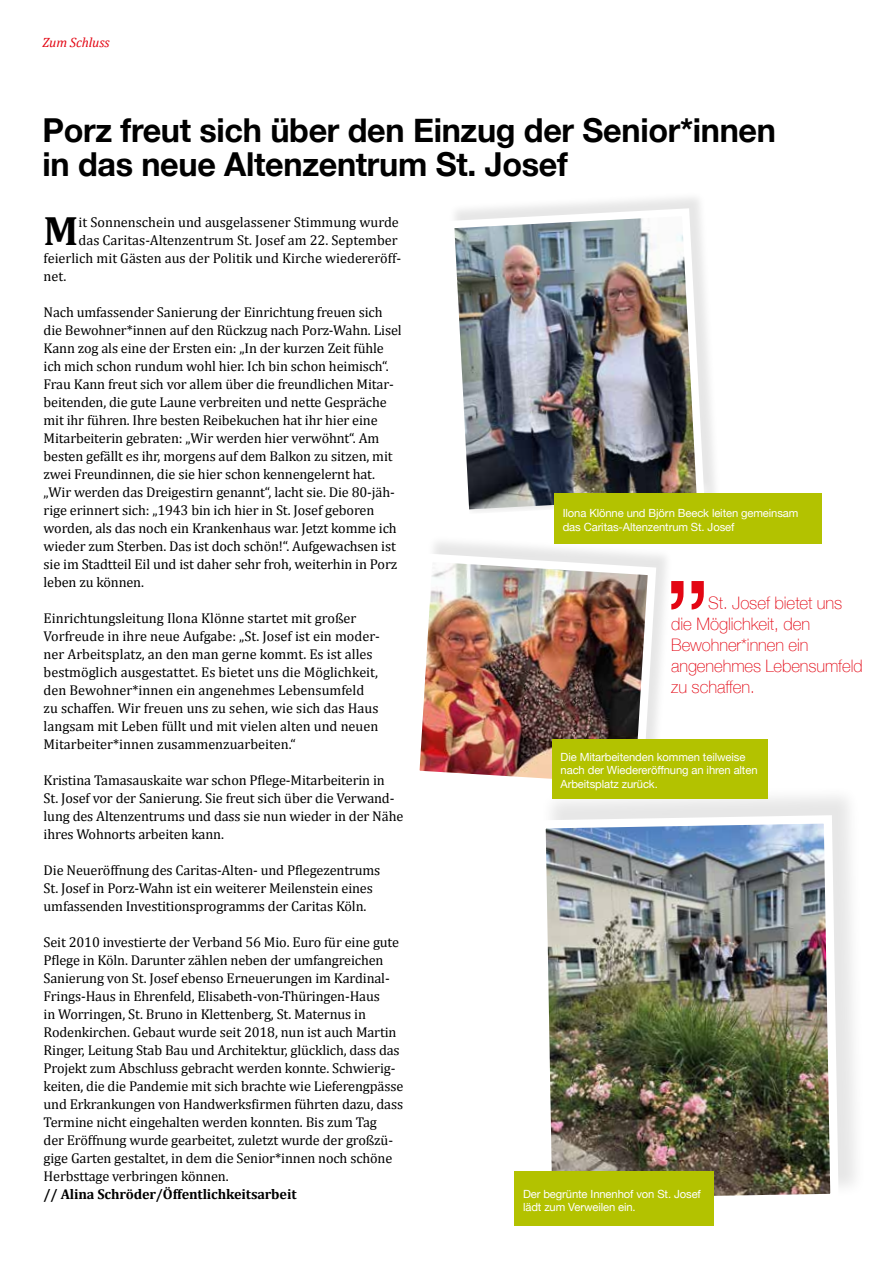
<style>
.page{position:relative;width:893px;height:1263px;background:#fff}
.page>*{position:absolute;margin:0;border:0;box-sizing:border-box;transform-origin:0 0}
.t1{font:700 41.25px "Cambria";color:#000}
.t2{font:700 33px/34.5px "Helvetica Neue";letter-spacing:-.01em;color:#000}
.t3{font:100 17.25px/20.9px "Helvetica Neue";letter-spacing:-.005em;color:#e30613}
.t4{font:14.25px/18px "Cambria";letter-spacing:-.01em;color:#000}
.t5{font:700 14.25px "Cambria";letter-spacing:-.01em;color:#000}
.t6{font:italic 13.5px "Cambria";letter-spacing:-.01em;color:#e30613}
.t7{font:11.25px/13.5px "Helvetica Neue";letter-spacing:-.01em;color:#fff}
</style>
<div class="page">
<div style="left:448px;top:191px;width:273px;height:328px;background:#000;opacity:.1"></div>
<img style="left:448px;top:204px;width:261px;height:315px">
<div style="left:413px;top:535px;width:261px;height:254px;background:#000;opacity:.1"></div>
<img style="left:413px;top:549px;width:247px;height:240px">
<div style="left:540px;top:785px;width:327px;height:418px;background:#000;opacity:.1"></div>
<img style="left:540px;top:811px;width:303px;height:392px">
<svg style="left:671px;top:581px;width:33px;height:28px"></svg>
<div style="left:554px;top:493px;width:268px;height:51px;background:#b3c200"></div>
<div style="left:514px;top:1171px;width:200px;height:55px;background:#b3c200"></div>
<div style="left:552px;top:739px;width:216px;height:60px;background:#b3c200"></div>
<p class="t6" style="left:43px;top:33px;width:69px">Zum Schluss</p>
<h2 class="t2" style="left:43px;top:114px;width:735px">Porz freut sich über den Einzug der Senior*innen in das neue Altenzentrum St. Josef</h2>
<h1 class="t1" style="left:44px;top:202px;width:36px">M</h1>
<p class="t4" style="left:78px;top:213px;width:322px">it Sonnenschein und ausgelassener Stimmung wurde</p>
<p class="t4" style="left:78px;top:231px;width:321px">das Caritas-Altenzentrum St. Josef am 22. September</p>
<p class="t4" style="left:44px;top:249px;width:359px">feierlich mit Gästen aus der Politik und Kirche wiedereröff-</p>
<p class="t4" style="left:44px;top:267px;width:24px">net.</p>
<p class="t4" style="left:44px;top:303px;width:360px">Nach umfassender Sanierung der Einrichtung freuen sich die Bewohner*innen auf den Rückzug nach Porz-Wahn. Lisel Kann zog als eine der Ersten ein: „In der kurzen Zeit fühle ich mich schon rundum wohl hier. Ich bin schon heimisch“.<br>Frau Kann freut sich vor allem über die freundlichen Mitar&shy;beitenden, die gute Laune verbreiten und nette Gespräche mit ihr führen. Ihre besten Reibekuchen hat ihr hier eine Mitarbeiterin gebraten: „Wir werden hier verwöhnt“. Am besten gefällt es ihr, morgens auf dem Balkon zu sitzen, mit zwei Freundinnen, die sie hier schon kennengelernt hat. „Wir werden das Dreigestirn genannt“, lacht sie. Die 80-jäh&shy;rige erinnert sich: „1943 bin ich hier in St. Josef geboren worden, als das noch ein Krankenhaus war. Jetzt komme ich wieder zum Sterben. Das ist doch schön!“. Aufgewachsen ist sie im Stadtteil Eil und ist daher sehr froh, weiterhin in Porz leben zu können.</p>
<p class="t4" style="left:44px;top:609px;width:338px">Einrichtungsleitung Ilona Klönne startet mit großer Vorfreude in ihre neue Aufgabe: „St. Josef ist ein moder&shy;ner Arbeitsplatz, an den man gerne kommt. Es ist alles bestmöglich ausgestattet. Es bietet uns die Möglichkeit, den Bewohner*innen ein angenehmes Lebensumfeld zu schaffen. Wir freuen uns zu sehen, wie sich das Haus langsam mit Leben füllt und mit vielen alten und neuen Mitarbeiter*innen zusammenzuarbeiten.“</p>
<p class="t4" style="left:44px;top:771px;width:361px">Kristina Tamasauskaite war schon Pflege-Mitarbeiterin in<br>St. Josef vor der Sanierung. Sie freut sich über die Verwand&shy;lung des Altenzentrums und dass sie nun wieder in der Nähe ihres Wohnorts arbeiten kann.</p>
<p class="t4" style="left:44px;top:861px;width:338px">Die Neueröffnung des Caritas-Alten- und Pflegezentrums<br>St. Josef in Porz-Wahn ist ein weiterer Meilenstein eines umfassenden Investitionsprogramms der Caritas Köln.</p>
<p class="t4" style="left:44px;top:933px;width:361px">Seit 2010 investierte der Verband 56 Mio. Euro für eine gute Pflege in Köln. Darunter zählen neben der umfangreichen Sanierung von St. Josef ebenso Erneuerungen im Kardinal-Frings-Haus in Ehrenfeld, Elisabeth-von-Thüringen-Haus<br>in Worringen, St. Bruno in Klettenberg, St. Maternus in Rodenkirchen. Gebaut wurde seit 2018, nun ist auch Martin Ringer, Leitung Stab Bau und Architektur, glücklich, dass das Projekt zum Abschluss gebracht werden konnte. Schwierig&shy;keiten, die die Pandemie mit sich brachte wie Lieferengpässe und Erkrankungen von Handwerksfirmen führten dazu, dass Termine nicht eingehalten werden konnten. Bis zum Tag<br>der Eröffnung wurde gearbeitet, zuletzt wurde der großzü&shy;gige Garten gestaltet, in dem die Senior*innen noch schöne Herbsttage verbringen können.</p>
<p class="t5" style="left:44px;top:1184px;width:254px">// Alina Schröder/Öffentlichkeitsarbeit</p>
<p class="t7" style="left:563px;top:507px;width:237px">Ilona Klönne und Björn Beeck leiten gemeinsam das Caritas-Altenzentrum St. Josef</p>
<p class="t3" style="left:671px;top:592px;width:193px;text-indent:37px">St. Josef bietet uns die Möglichkeit, den<br>Bewohner*innen ein angenehmes Lebensumfeld zu schaffen.</p>
<p class="t7" style="left:561px;top:751px;width:198px">Die Mitarbeitenden kommen teilweise nach der Wiedereröffnung an ihren alten<br>Arbeitsplatz zurück.</p>
<p class="t7" style="left:523px;top:1187px;width:179px">Der begrünte Innenhof von St. Josef lädt zum Verweilen ein.</p>
</div>
